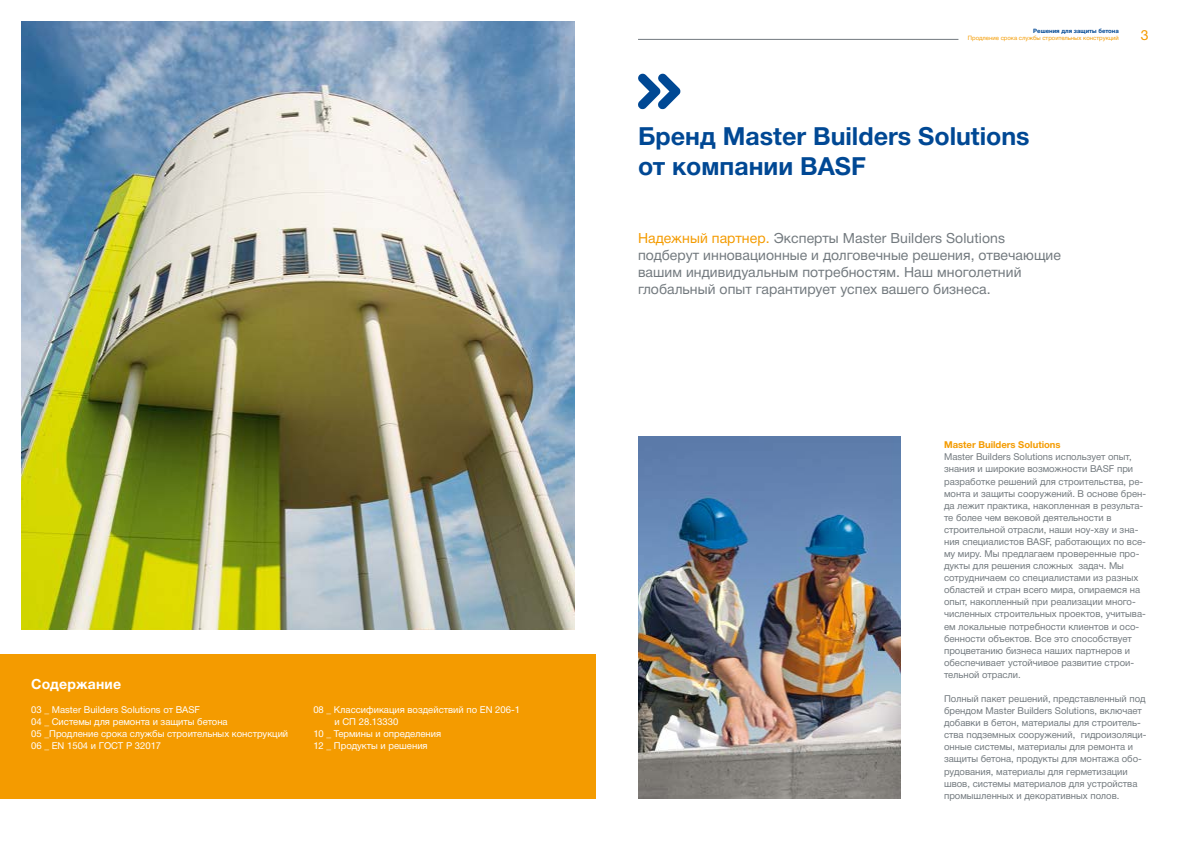
<style>
.page{position:relative;width:1191px;height:842px;background:#fff}
.page>*{position:absolute;margin:0;border:0;box-sizing:border-box;transform-origin:0 0}
.t1{font:25px/30px "Helvetica 7 Bold";color:#004894}
.t2{font:14px/17px "Helvetica 5 Normal";letter-spacing:.005em;color:#72797e}
.t3{font:14px "Helvetica 7 Bold";letter-spacing:.015em;color:#fff}
.t4{font:14px "Helvetica 5 Normal";color:#f49b00}
.t5{font:9.5px/12.1px "Helvetica 5 Normal";color:#72797e}
.t6{font:9.5px/12.1px "Helvetica 5 Normal";color:#fff}
.t7{font:9.5px "Helvetica 7 Bold";color:#f49b00}
.t8{font:6px "Helvetica 5 Normal";color:#f49b00}
.t9{font:6px "Helvetica 7 Bold";color:#004894}
.s1{color:#f49b00}
</style>
<div class="page">
<hr style="left:638px;top:39px;width:320px;height:1px;background:#72797e">
<div style="left:0;top:654px;width:595px;height:145px;background:#f49b00"></div>
<img style="left:21px;top:21px;width:553px;height:608px">
<svg style="left:638px;top:74px;width:42px;height:35px"></svg>
<img style="left:638px;top:436px;width:262px;height:363px">
<h2 class="t3" style="left:31px;top:676px;width:91px">Содержание</h2>
<p class="t6" style="left:31px;top:704px;width:258px">03 _ Master Builders Solutions от BASF<br>04 _ Системы для ремонта и защиты бетона<br>05 _Продление срока службы строительных конструкций 06 _ EN 1504 и ГОСТ Р 32017</p>
<p class="t6" style="left:313px;top:704px;width:208px">08 _ Классификация воздействий по EN 206-1</p>
<p class="t6" style="left:334px;top:716px;width:65px">и СП 28.13330</p>
<p class="t6" style="left:313px;top:728px;width:129px">10 _ Термины и определения</p>
<p class="t6" style="left:313px;top:740px;width:116px">12 _ Продукты и решения</p>
<p class="t9" style="left:1033px;top:27px;width:87px">Решения для защиты бетона</p>
<p class="t8" style="left:968px;top:34px;width:152px">Продление срока службы строительных конструкций</p>
<h2 class="t4" style="left:1140px;top:27px;width:9px">3</h2>
<h1 class="t1" style="left:638px;top:121px;width:393px">Бренд Master Builders Solutions от компании BASF</h1>
<h2 class="t2" style="left:638px;top:230px;width:424px"><span class="s1">Надежный партнер.</span> Эксперты Master Builders Solutions подберут инновационные и долговечные решения, отвечающие вашим индивидуальным потребностям. Наш многолетний глобальный опыт гарантирует успех вашего бизнеса.</h2>
<p class="t7" style="left:944px;top:440px;width:118px">Master Builders Solutions</p>
<p class="t5" style="left:944px;top:451px;width:203px">Master Builders Solutions использует опыт, знания и широкие возможности BASF при разработке решений для строительства, ре&shy;монта и защиты сооружений. В основе брен&shy;да лежит практика, накопленная в результа&shy;те более чем вековой деятельности в строительной отрасли, наши ноу-хау и зна&shy;ния специалистов BASF, работающих по все&shy;му миру. Мы предлагаем проверенные про&shy;дукты для решения сложных задач. Мы сотрудничаем со специалистами из разных областей и стран всего мира, опираемся на опыт, накопленный при реализации много&shy;численных строительных проектов, учитыва&shy;ем локальные потребности клиентов и осо&shy;бенности объектов. Все это способствует процветанию бизнеса наших партнеров и обеспечивает устойчивое развитие строи&shy;тельной отрасли.</p>
<p class="t5" style="left:944px;top:693px;width:204px">Полный пакет решений, представленный под брендом Master Builders Solutions, включает добавки в бетон, материалы для строитель&shy;ства подземных сооружений, гидроизоляци&shy;онные системы, материалы для ремонта и защиты бетона, продукты для монтажа обо&shy;рудования, материалы для герметизации швов, системы материалов для устройства промышленных и декоративных полов.</p>
</div>
